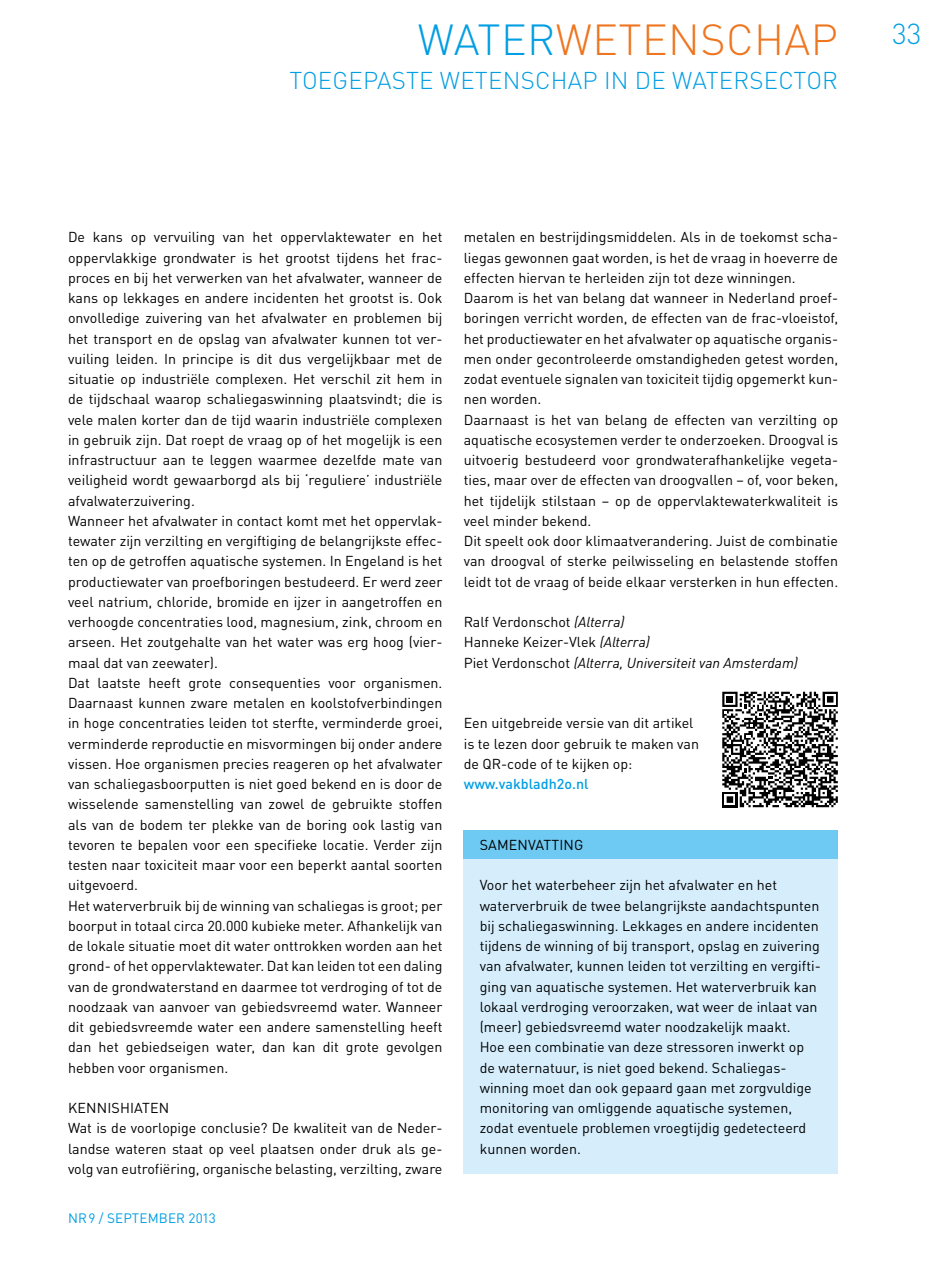
<style>
.page{position:relative;width:936px;height:1263px;background:#fff}
.page>*{position:absolute;margin:0;border:0;box-sizing:border-box;transform-origin:0 0}
.t1{font:300 42.9px "DIN Pro";letter-spacing:.01em;color:#ee7620}
.t2{font:300 28.5px "DIN Pro";color:#009ee3}
.t3{font:300 24px "DIN Pro";letter-spacing:.01em;color:#009ee3}
.t4{font:14.25px/20.2px "DIN Pro";color:#000}
.t5{font:italic 14.25px/20.2px "DIN Pro";color:#000}
.t6{font:500 14.25px "DIN Pro";color:#009ee3}
.t7{font:13.5px "DIN Pro";letter-spacing:-.015em;color:#009ee3}
.s1{color:#009ee3}
.s2{font-style:normal}
</style>
<div class="page">
<div style="left:463px;top:858px;width:375px;height:316px;background:#d6eefc"></div>
<div style="left:463px;top:830px;width:375px;height:28px;background:#6fcaf3"></div>
<svg style="left:722px;top:691px;width:116px;height:117px"></svg>
<svg style="left:722px;top:692px;width:115px;height:115px"></svg>
<h1 class="t1" style="left:418px;top:6px;width:421px"><span class="s1">WATER</span>WETENSCHAP</h1>
<h3 class="t3" style="left:289px;top:62px;width:550px">TOEGEPASTE WETENSCHAP IN DE WATERSECTOR</h3>
<h2 class="t2" style="left:892px;top:12px;width:31px">33</h2>
<p class="t4" style="left:68px;top:226px;width:376px">De kans op vervuiling van het oppervlaktewater en het oppervlakkige grondwater is het grootst tijdens het frac&shy;proces en bij het verwerken van het afvalwater, wanneer de kans op lekkages en andere incidenten het grootst is. Ook onvolledige zuivering van het afvalwater en problemen bij het transport en de opslag van afvalwater kunnen tot ver&shy;vuiling leiden. In principe is dit dus vergelijkbaar met de situatie op industriële complexen. Het verschil zit hem in de tijdschaal waarop schaliegaswinning plaatsvindt; die is vele malen korter dan de tijd waarin industriële complexen in gebruik zijn. Dat roept de vraag op of het mogelijk is een infrastructuur aan te leggen waarmee dezelfde mate van veiligheid wordt gewaarborgd als bij ‘reguliere’ industriële afvalwaterzuivering.<br>Wanneer het afvalwater in contact komt met het oppervlak&shy;tewater zijn verzilting en vergiftiging de belangrijkste effec&shy;ten op de getroffen aquatische systemen. In Engeland is het productiewater van proefboringen bestudeerd. Er werd zeer veel natrium, chloride, bromide en ijzer in aangetroffen en verhoogde concentraties lood, magnesium, zink, chroom en arseen. Het zoutgehalte van het water was erg hoog (vier&shy;maal dat van zeewater).<br>Dat laatste heeft grote consequenties voor organismen.<br>Daarnaast kunnen zware metalen en koolstofverbindingen in hoge concentraties leiden tot sterfte, verminderde groei, verminderde reproductie en misvormingen bij onder andere vissen. Hoe organismen precies reageren op het afvalwater van schaliegasboorputten is niet goed bekend en is door de wisselende samenstelling van zowel de gebruikte stoffen als van de bodem ter plekke van de boring ook lastig van tevoren te bepalen voor een specifieke locatie. Verder zijn testen naar toxiciteit maar voor een beperkt aantal soorten uitgevoerd.<br>Het waterverbruik bij de winning van schaliegas is groot; per boorput in totaal circa 20.000 kubieke meter. Afhankelijk van de lokale situatie moet dit water onttrokken worden aan het grond- of het oppervlaktewater. Dat kan leiden tot een daling van de grondwaterstand en daarmee tot verdroging of tot de noodzaak van aanvoer van gebiedsvreemd water. Wanneer dit gebiedsvreemde water een andere samenstelling heeft dan het gebiedseigen water, dan kan dit grote gevolgen hebben voor organismen.</p>
<p class="t4" style="left:68px;top:1096px;width:376px">Kennishiaten<br>Wat is de voorlopige conclusie? De kwaliteit van de Neder&shy;landse wateren staat op veel plaatsen onder druk als ge&shy;volg van eutrofiëring, organische belasting, verzilting, zware</p>
<p class="t7" style="left:68px;top:1208px;width:57px">nr9 / September</p>
<p class="t7" style="left:188px;top:1208px;width:29px">2013</p>
<p class="t4" style="left:463px;top:226px;width:376px">metalen en bestrijdingsmiddelen. Als in de toekomst scha&shy;liegas gewonnen gaat worden, is het de vraag in hoeverre de effecten hiervan te herleiden zijn tot deze winningen.<br>Daarom is het van belang dat wanneer in Nederland proef&shy;boringen verricht worden, de effecten van de frac-vloeistof, het productiewater en het afvalwater op aquatische organis&shy;men onder gecontroleerde omstandigheden getest worden, zodat eventuele signalen van toxiciteit tijdig opgemerkt kun&shy;nen worden.<br>Daarnaast is het van belang de effecten van verzilting op aquatische ecosystemen verder te onderzoeken. Droogval is uitvoerig bestudeerd voor grondwaterafhankelijke vegeta&shy;ties, maar over de effecten van droogvallen – of, voor beken, het tijdelijk stilstaan – op de oppervlaktewaterkwaliteit is veel minder bekend.<br>Dit speelt ook door klimaatverandering. Juist de combinatie van droogval of sterke peilwisseling en belastende stoffen leidt tot de vraag of beide elkaar versterken in hun effecten.</p>
<p class="t5" style="left:463px;top:610px;width:336px"><span class="s2">Ralf Verdonschot</span> (Alterra)<br><span class="s2">Hanneke Keizer-Vlek</span> (Alterra)<br><span class="s2">Piet Verdonschot</span> (Alterra, Universiteit van Amsterdam)</p>
<p class="t4" style="left:463px;top:712px;width:237px">Een uitgebreide versie van dit artikel is te lezen door gebruik te maken van de QR-code of te kijken op:</p>
<p class="t6" style="left:463px;top:772px;width:126px">www.vakbladh2o.nl</p>
<p class="t4" style="left:479px;top:833px;width:19px">Samenvatting</p>
<p class="t4" style="left:479px;top:874px;width:342px">Voor het waterbeheer zijn het afvalwater en het waterverbruik de twee belangrijkste aandachtspunten bij schaliegaswinning. Lekkages en andere incidenten tijdens de winning of bij transport, opslag en zuivering van afvalwater, kunnen leiden tot verzilting en vergifti&shy;ging van aquatische systemen. Het waterverbruik kan lokaal verdroging veroorzaken, wat weer de inlaat van (meer) gebiedsvreemd water noodzakelijk maakt.<br>Hoe een combinatie van deze stressoren inwerkt op de waternatuur, is niet goed bekend. Schaliegas&shy;winning moet dan ook gepaard gaan met zorgvuldige monitoring van omliggende aquatische systemen, zodat eventuele problemen vroegtijdig gedetecteerd kunnen worden.</p>
</div>
